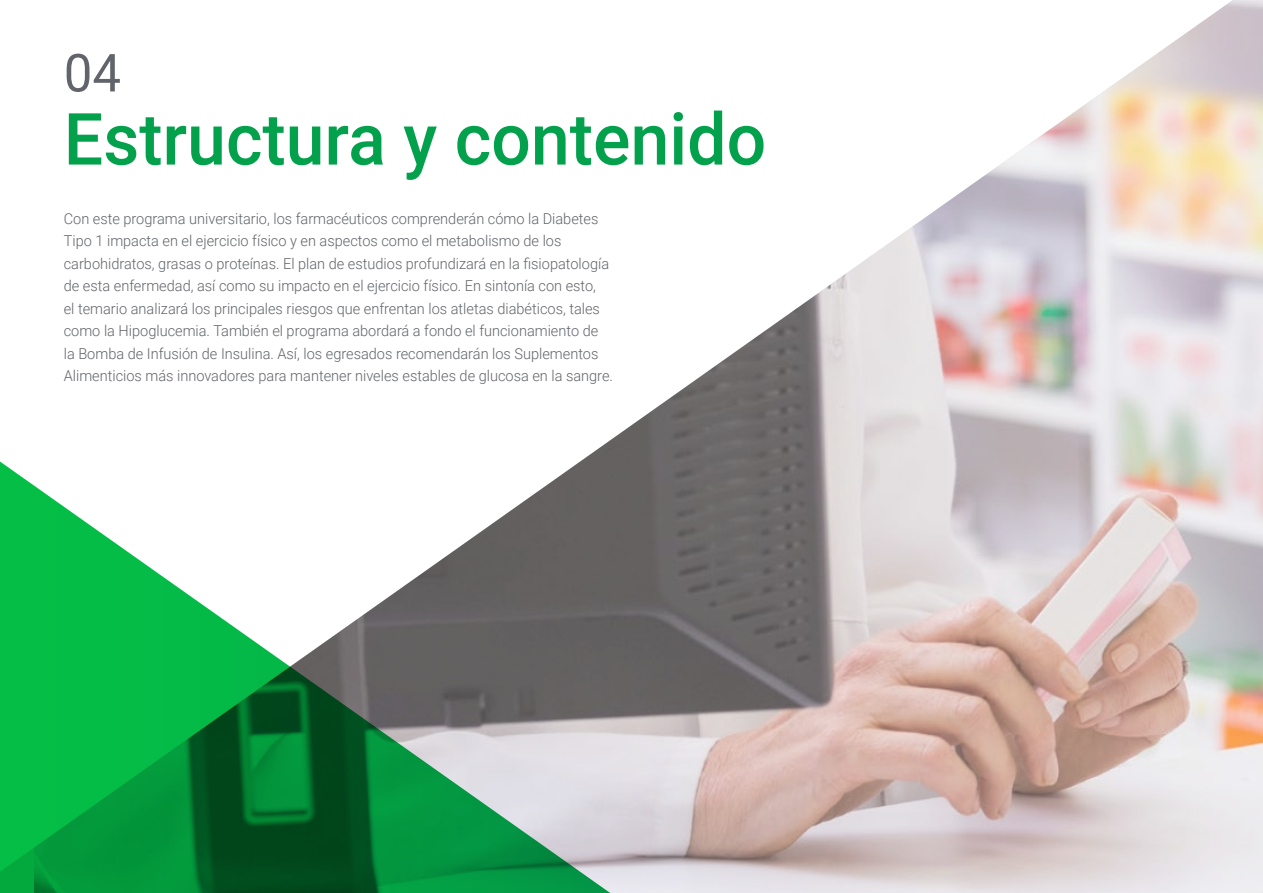
<style>
.page{position:relative;width:1263px;height:893px;background:#fff}
.page>*{position:absolute;margin:0;border:0;box-sizing:border-box;transform-origin:0 0}
.t1{font:500 72px "Roboto";color:#04a14d}
.t2{font:52.5px "Roboto";color:#61646a}
.t3{font:300 15px/22.5px "Roboto";color:#61646a}
</style>
<div class="page">
<img style="left:602px;top:0;width:661px;height:893px">
<svg style="left:0;top:446px;width:640px;height:447px"></svg>
<h2 class="t2" style="left:64px;top:36px;width:59px">04</h2>
<h1 class="t1" style="left:64px;top:89px;width:704px">Estructura y contenido</h1>
<p class="t3" style="left:64px;top:207px;width:551px">Con este programa universitario, los farmacéuticos comprenderán cómo la Diabetes Tipo 1 impacta en el ejercicio físico y en aspectos como el metabolismo de los carbohidratos, grasas o proteínas. El plan de estudios profundizará en la fisiopatología de esta enfermedad, así como su impacto en el ejercicio físico. En sintonía con esto,<br>el temario analizará los principales riesgos que enfrentan los atletas diabéticos, tales como la Hipoglucemia. También el programa abordará a fondo el funcionamiento de la Bomba de Infusión de Insulina. Así, los egresados recomendarán los Suplementos Alimenticios más innovadores para mantener niveles estables de glucosa en la sangre.</p>
</div>
